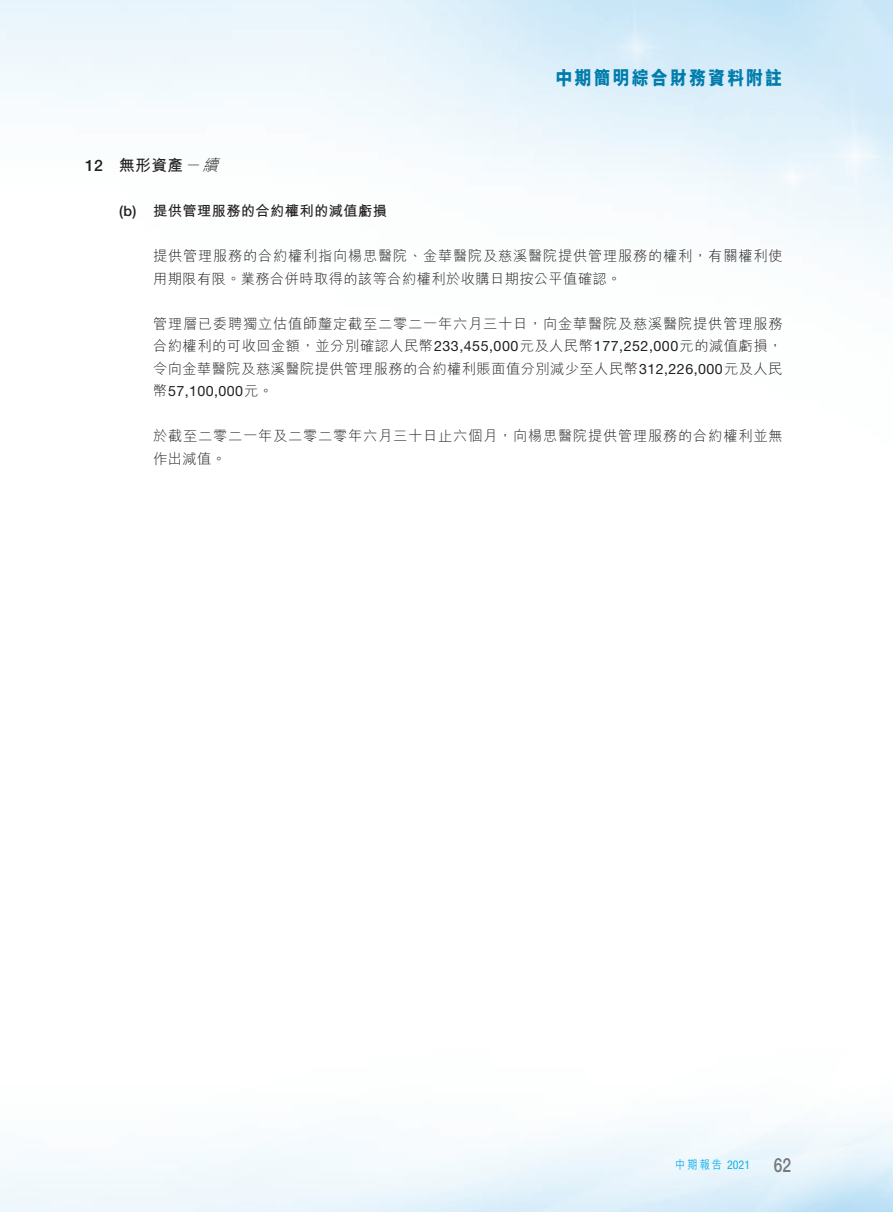
<style>
.page{position:relative;width:893px;height:1212px;background:#fff}
.page>*{position:absolute;margin:0;border:0;box-sizing:border-box;transform-origin:0 0}
.t1{font:800 19.5px "M Hei HK";letter-spacing:.11em;color:#007cac;scale:.88 1}
.t2{font:500 19.5px "Helvetica Neue LT Std";color:#76787b;scale:.8 1}
.t3{font:700 15.75px "M Hei HK";color:#231f20}
.t4{font:500 15.75px "Helvetica Neue LT Std";color:#231f20}
.t5{font:italic 300 15.75px "M Hei HK";color:#231f20}
.t6{font:300 14.25px/22.5px "M Hei HK";letter-spacing:.055em;color:#231f20}
.t7{font:700 14.25px "M Hei HK";letter-spacing:.03em;color:#231f20}
.t8{font:14.25px "Helvetica Neue LT Std";letter-spacing:.03em;color:#231f20}
.t9{font:500 14.25px "Helvetica Neue LT Std";color:#231f20}
.t10{font:500 12px "M Hei HK";color:#13b1e8;scale:.85 1}
.s1{font-weight:300;font-style:italic}
.s2{font-family:"Helvetica Neue LT Std";font-weight:400}
.s3{font-family:"M Hei HK";font-weight:300}
.s4{font-family:"Helvetica Neue LT Std";font-weight:400;font-stretch:condensed}
</style>
<div class="page">
<h1 class="t1" style="left:555px;top:65px;width:259px">中期簡明綜合財務資料附註</h1>
<p class="t4" style="left:85px;top:156px;width:19px">12</p>
<p class="t5" style="left:202px;top:155px;width:23px">續</p>
<p class="t3" style="left:119px;top:154px;width:88px">無形資產<span class="s1">－</span></p>
<p class="t9" style="left:119px;top:203px;width:19px">b( )</p>
<p class="t7" style="left:153px;top:201px;width:235px">提供管理服務的合約權利的減值虧損</p>
<p class="t6" style="left:153px;top:244px;width:631px">提供管理服務的合約權利指向楊思醫院、金華醫院及慈溪醫院提供管理服務的權利，有關權利使用期限有限。業務合併時取得的該等合約權利於收購日期按公平值確認。</p>
<p class="t6" style="left:153px;top:312px;width:631px;text-align:justify">管理層已委聘獨立估值師釐定截至二零二一年六月三十日，向金華醫院及慈溪醫院提供管理服務合約權利的可收回金額，並分別確認人民幣<span class="s2">233,455,000</span>元及人民幣<span class="s2">177,252,000</span>元的減值虧損，令向金華醫院及慈溪醫院提供管理服務的合約權利賬面值分別減少至人民幣<span class="s2">312,226,000</span>元及人民</p>
<p class="t8" style="left:153px;top:383px;width:121px"><span class="s3">幣</span>57,100,000<span class="s3">元。</span></p>
<p class="t6" style="left:153px;top:424px;width:631px">於截至二零二一年及二零二零年六月三十日止六個月，向楊思醫院提供管理服務的合約權利並無作出減值。</p>
<p class="t10" style="left:675px;top:1156px;width:90px">中期報告 <span class="s4">2021</span></p>
<h1 class="t2" style="left:774px;top:1153px;width:23px">62</h1>
</div>
